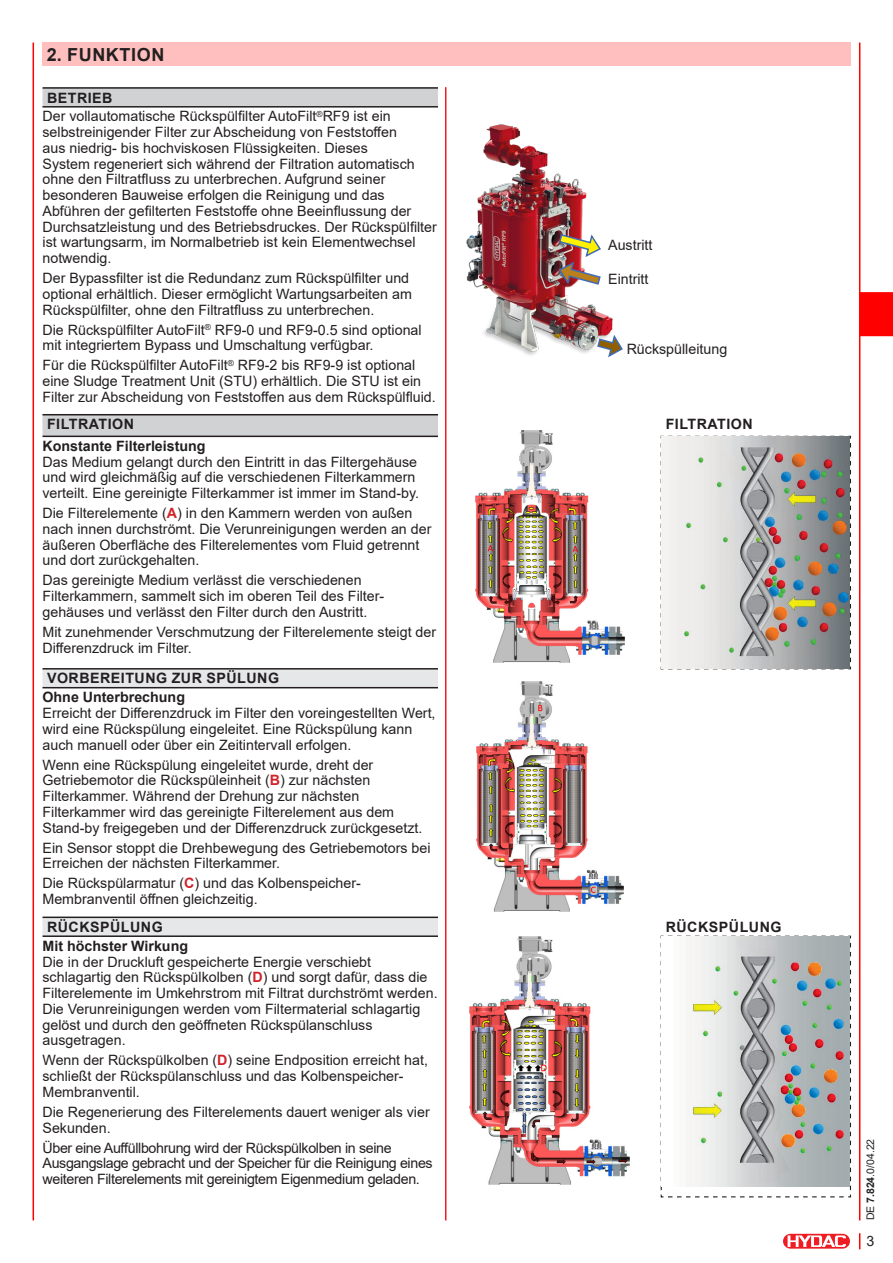
<style>
.page{position:relative;width:893px;height:1263px;background:#fff}
.page>*{position:absolute;margin:0;border:0;box-sizing:border-box;transform-origin:0 0}
.Titel_1{font:700 18px "Arial";letter-spacing:.035em;color:#231f20}
.Text{font:14.25px/15.8px "Arial";color:#231f20}
.Text-2{font:14.25px/15.8px "Arial";letter-spacing:-.025em;color:#231f20}
.Titel_2{font:700 14.25px "Arial";letter-spacing:.035em;color:#231f20}
.Titel_3{font:700 14.25px "Arial";color:#231f20}
.t1{font:10.5px "Arial";color:#231f20}
.s1{font-weight:700;color:#d1232a}
.s2{font-weight:700}
</style>
<div class="page">
<div style="left:859px;top:291px;width:34px;height:47px;background:#f00"></div>
<hr style="left:859px;top:289px;width:34px;height:3px;background:#fff">
<hr style="left:859px;top:336px;width:34px;height:3px;background:#fff">
<hr style="left:33px;top:43px;width:1px;height:1177px;background:#f00">
<hr style="left:859px;top:43px;width:1px;height:1177px;background:#f00">
<div style="left:782px;top:1233px;width:68px;height:16px;border:1px solid #fff;border-radius:7px"></div>
<svg style="left:783px;top:1234px;width:67px;height:14px"></svg>
<svg style="left:788px;top:1235px;width:58px;height:12px"></svg>
<svg style="left:859px;top:1233px;width:1px;height:16px"></svg>
<div style="left:43px;top:43px;width:808px;height:23px;background:#ffbfbf"></div>
<svg style="left:43px;top:89px;width:395px;height:347px"></svg>
<svg style="left:43px;top:669px;width:395px;height:266px"></svg>
<hr style="left:43px;top:414px;width:395px;height:1px;background:#231f20">
<hr style="left:43px;top:668px;width:395px;height:1px;background:#231f20">
<hr style="left:43px;top:687px;width:395px;height:1px;background:#231f20">
<hr style="left:43px;top:916px;width:395px;height:2px;background:#231f20">
<hr style="left:43px;top:935px;width:395px;height:2px;background:#231f20">
<hr style="left:43px;top:87px;width:395px;height:2px;background:#231f20">
<hr style="left:43px;top:106px;width:395px;height:2px;background:#231f20">
<hr style="left:43px;top:436px;width:395px;height:1px;background:#231f20">
<svg style="left:660px;top:436px;width:192px;height:234px"></svg>
<svg style="left:660px;top:936px;width:192px;height:262px"></svg>
<img style="left:466px;top:124px;width:147px;height:231px">
<svg style="left:557px;top:233px;width:45px;height:53px"></svg>
<svg style="left:596px;top:333px;width:27px;height:25px"></svg>
<img style="left:475px;top:430px;width:149px;height:233px">
<img style="left:662px;top:437px;width:188px;height:231px">
<img style="left:476px;top:682px;width:147px;height:229px">
<img style="left:470px;top:936px;width:159px;height:249px">
<img style="left:662px;top:937px;width:188px;height:249px">
<hr style="left:445px;top:87px;width:1px;height:1133px;background:#ee1d23">
<p class="Titel_1" style="left:47px;top:42px;width:119px">2. FUNKTION</p>
<p class="Titel_2" style="left:47px;top:87px;width:67px">BETRIEB</p>
<p class="Text" style="left:43px;top:108px;width:396px">Der vollautomatische Rückspülfilter AutoFilt<sup>®</sup>RF9 ist ein selbstreinigender Filter zur Abscheidung von Feststoffen<br>aus niedrig- bis hochviskosen Flüssigkeiten. Dieses<br>System regeneriert sich während der Filtration automatisch ohne den Filtratfluss zu unterbrechen. Aufgrund seiner besonderen Bauweise erfolgen die Reinigung und das Abführen der gefilterten Feststoffe ohne Beeinflussung der Durchsatzleistung und des Betriebsdruckes. Der Rückspülfilter ist wartungsarm, im Normalbetrieb ist kein Elementwechsel notwendig.</p>
<p class="Text" style="left:43px;top:270px;width:371px">Der Bypassfilter ist die Redundanz zum Rückspülfilter und optional erhältlich. Dieser ermöglicht Wartungsarbeiten am<br>Rückspülfilter, ohne den Filtratfluss zu unterbrechen.</p>
<p class="Text" style="left:43px;top:322px;width:381px">Die Rückspülfilter AutoFilt<sup>®</sup> RF9-0 und RF9-0.5 sind optional mit integriertem Bypass und Umschaltung verfügbar.</p>
<p class="Text" style="left:43px;top:357px;width:395px">Für die Rückspülfilter AutoFilt<sup>®</sup> RF9-2 bis RF9-9 ist optional eine Sludge Treatment Unit (STU) erhältlich. Die STU ist ein<br>Filter zur Abscheidung von Feststoffen aus dem Rückspülfluid.</p>
<p class="Text" style="left:608px;top:237px;width:46px">Austritt</p>
<p class="Text" style="left:608px;top:271px;width:42px">Eintritt</p>
<p class="Text" style="left:627px;top:341px;width:102px">Rückspülleitung</p>
<p class="Titel_2" style="left:47px;top:414px;width:89px">FILTRATION</p>
<p class="Titel_2" style="left:666px;top:414px;width:89px">FILTRATION</p>
<p class="Titel_3" style="left:43px;top:436px;width:165px">Konstante Filterleistung</p>
<p class="Text" style="left:43px;top:454px;width:378px">Das Medium gelangt durch den Eintritt in das Filtergehäuse und wird gleichmäßig auf die verschiedenen Filterkammern verteilt. Eine gereinigte Filterkammer ist immer im Stand-by.</p>
<p class="Text" style="left:43px;top:505px;width:390px">Die Filterelemente (<span class="s1">A</span>) in den Kammern werden von außen nach innen durchströmt. Die Verunreinigungen werden an der äußeren Oberfläche des Filterelementes vom Fluid getrennt und dort zurückgehalten.</p>
<p class="Text" style="left:43px;top:572px;width:343px">Das gereinigte Medium verlässt die verschiedenen<br>Filterkammern, sammelt sich im oberen Teil des Filter&shy;gehäuses und verlässt den Filter durch den Austritt.</p>
<p class="Text" style="left:43px;top:624px;width:395px">Mit zunehmender Verschmutzung der Filterelemente steigt der<br>Differenzdruck im Filter.</p>
<p class="Titel_2" style="left:47px;top:668px;width:234px">VORBEREITUNG ZUR SPÜLUNG</p>
<p class="Titel_3" style="left:43px;top:687px;width:144px">Ohne Unterbrechung</p>
<p class="Text" style="left:43px;top:705px;width:395px">Erreicht der Differenzdruck im Filter den voreingestellten Wert, wird eine Rückspülung eingeleitet. Eine Rückspülung kann auch manuell oder über ein Zeitintervall erfolgen.</p>
<p class="Text" style="left:43px;top:757px;width:381px">Wenn eine Rückspülung eingeleitet wurde, dreht der Getriebemotor die Rückspüleinheit (<span class="s1">B</span>) zur nächsten Filterkammer. Während der Drehung zur nächsten Filterkammer wird das gereinigte Filterelement aus dem Stand-by freigegeben und der Differenzdruck zurückgesetzt.</p>
<p class="Text" style="left:43px;top:840px;width:390px">Ein Sensor stoppt die Drehbewegung des Getriebemotors bei<br>Erreichen der nächsten Filterkammer.</p>
<p class="Text" style="left:43px;top:875px;width:319px">Die Rückspülarmatur (<span class="s1">C</span>) und das Kolbenspeicher-<br>Membranventil öffnen gleichzeitig.</p>
<p class="Titel_2" style="left:47px;top:917px;width:117px">RÜCKSPÜLUNG</p>
<p class="Titel_2" style="left:666px;top:917px;width:117px">RÜCKSPÜLUNG</p>
<p class="Titel_3" style="left:43px;top:936px;width:147px">Mit höchster Wirkung</p>
<p class="Text" style="left:43px;top:954px;width:397px">Die in der Druckluft gespeicherte Energie verschiebt schlagartig den Rückspülkolben (<span class="s1">D</span>) und sorgt dafür, dass die Filterelemente im Umkehrstrom mit Filtrat durchströmt werden.<br>Die Verunreinigungen werden vom Filtermaterial schlagartig gelöst und durch den geöffneten Rückspülanschluss ausgetragen.</p>
<p class="Text" style="left:43px;top:1052px;width:387px">Wenn der Rückspülkolben (<span class="s1">D</span>) seine Endposition erreicht hat, schließt der Rückspülanschluss und das Kolbenspeicher-<br>Membranventil.</p>
<p class="Text" style="left:43px;top:1104px;width:389px">Die Regenerierung des Filterelements dauert weniger als vier<br>Sekunden.</p>
<p class="Text-2" style="left:43px;top:1140px;width:392px">Über eine Auffüllbohrung wird der Rückspülkolben in seine<br>Ausgangslage gebracht und der Speicher für die Reinigung eines weiteren Filterelements mit gereinigtem Eigenmedium geladen.</p>
<p class="t1" style="left:863px;top:1220px;width:83px;rotate:-90deg">DE <span class="s2">7.824</span>.0/04.22</p>
<p class="Text" style="left:867px;top:1233px;width:9px">3</p>
</div>
